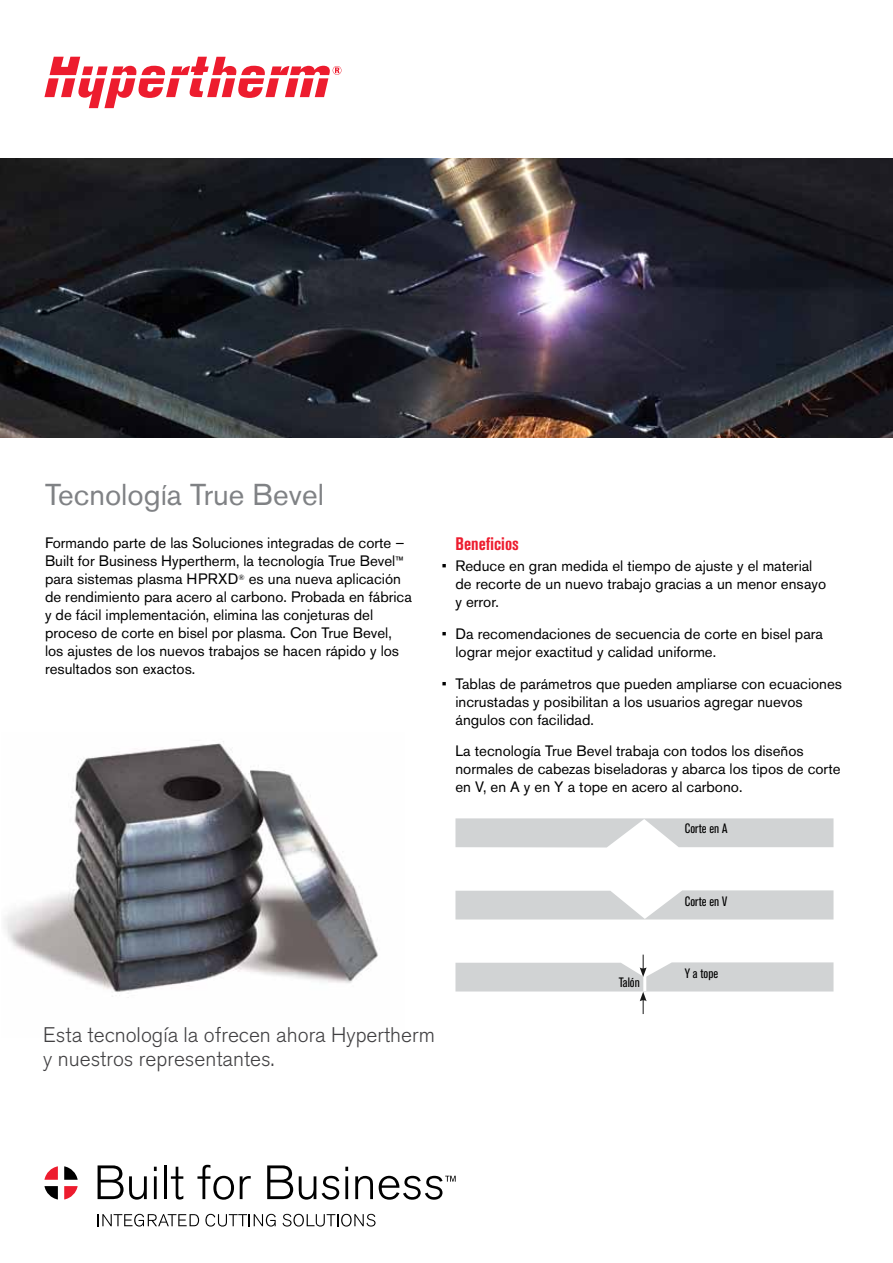
<style>
.page{position:relative;width:893px;height:1263px;background:#fff}
.page>*{position:absolute;margin:0;border:0;box-sizing:border-box;transform-origin:0 0}
.t1{font:30px "Akzidenz Grotesk Pro";color:#808285}
.t2{font:300 21px/24px "Akzidenz Grotesk Pro";color:#414042}
.t3{font:700 condensed 18px "Akzidenz Grotesk Pro";color:#ed1c2e}
.t4{font:15px/18px "Akzidenz Grotesk Pro";color:#000}
.t5{font:condensed 13.5px "Akzidenz Grotesk Pro";color:#000}
.s1{font-size:12px}
</style>
<div class="page">
<img style="left:4px;top:741px;width:374px;height:256px">
<img style="left:0;top:159px;width:893px;height:279px">
<svg style="left:455px;top:818px;width:378px;height:29px;background:#d5d7d8"></svg>
<svg style="left:455px;top:890px;width:378px;height:29px;background:#d6d8d8"></svg>
<svg style="left:455px;top:955px;width:378px;height:59px"></svg>
<svg style="left:44px;top:57px;width:297px;height:51px"></svg>
<svg style="left:98px;top:1165px;width:49px;height:34px"></svg>
<hr style="left:154px;top:1176px;width:3px;height:23px;background:#000">
<svg style="left:154px;top:1167px;width:3px;height:4px"></svg>
<hr style="left:164px;top:1165px;width:3px;height:34px;background:#000">
<svg style="left:171px;top:1167px;width:12px;height:32px"></svg>
<svg style="left:197px;top:1165px;width:37px;height:35px"></svg>
<svg style="left:240px;top:1176px;width:11px;height:23px"></svg>
<svg style="left:267px;top:1165px;width:26px;height:34px"></svg>
<svg style="left:299px;top:1176px;width:17px;height:23px"></svg>
<svg style="left:322px;top:1176px;width:17px;height:24px"></svg>
<hr style="left:345px;top:1176px;width:3px;height:23px;background:#000">
<svg style="left:345px;top:1167px;width:3px;height:4px"></svg>
<svg style="left:355px;top:1176px;width:18px;height:23px"></svg>
<svg style="left:379px;top:1176px;width:77px;height:24px"></svg>
<svg style="left:98px;top:1214px;width:101px;height:12px"></svg>
<svg style="left:205px;top:1214px;width:71px;height:12px"></svg>
<svg style="left:283px;top:1214px;width:93px;height:12px"></svg>
<svg style="left:64px;top:1166px;width:14px;height:14px"></svg>
<svg style="left:44px;top:1186px;width:14px;height:13px"></svg>
<svg style="left:44px;top:1166px;width:14px;height:14px"></svg>
<svg style="left:64px;top:1186px;width:14px;height:13px"></svg>
<h1 class="t1" style="left:45px;top:475px;width:280px">Tecnología True Bevel</h1>
<p class="t4" style="left:45px;top:534px;width:368px">Formando parte de las Soluciones integradas de corte – Built for Business Hypertherm, la tecnología True Bevel<span class="s1">™ </span>para sistemas plasma HPRXD<sup>®</sup> es una nueva aplicación de rendimiento para acero al carbono. Probada en fábrica y de fácil implementación, elimina las conjeturas del proceso de corte en bisel por plasma. Con True Bevel, los ajustes de los nuevos trabajos se hacen rápido y los resultados son exactos.</p>
<p class="t3" style="left:455px;top:533px;width:65px">Beneficios</p>
<p class="t4" style="left:455px;top:557px;width:372px;text-indent:-14px">• Reduce en gran medida el tiempo de ajuste y el material de recorte de un nuevo trabajo gracias a un menor ensayo y error.</p>
<p class="t4" style="left:455px;top:625px;width:369px;text-indent:-14px">• Da recomendaciones de secuencia de corte en bisel para lograr mejor exactitud y calidad uniforme.</p>
<p class="t4" style="left:455px;top:674px;width:388px;text-indent:-14px">• Tablas de parámetros que pueden ampliarse con ecuaciones incrustadas y posibilitan a los usuarios agregar nuevos ángulos con facilidad.</p>
<p class="t4" style="left:455px;top:742px;width:387px">La tecnología True Bevel trabaja con todos los diseños normales de cabezas biseladoras y abarca los tipos de corte en V, en A y en Y a tope en acero al carbono.</p>
<p class="t5" style="left:685px;top:820px;width:44px">Corte en A</p>
<h2 class="t2" style="left:43px;top:1022px;width:393px">Esta tecnología la ofrecen ahora Hypertherm y nuestros representantes.</h2>
<p class="t5" style="left:619px;top:974px;width:22px">Talón</p>
<p class="t5" style="left:685px;top:893px;width:44px">Corte en V</p>
<p class="t5" style="left:685px;top:964px;width:35px">Y a tope</p>
</div>
